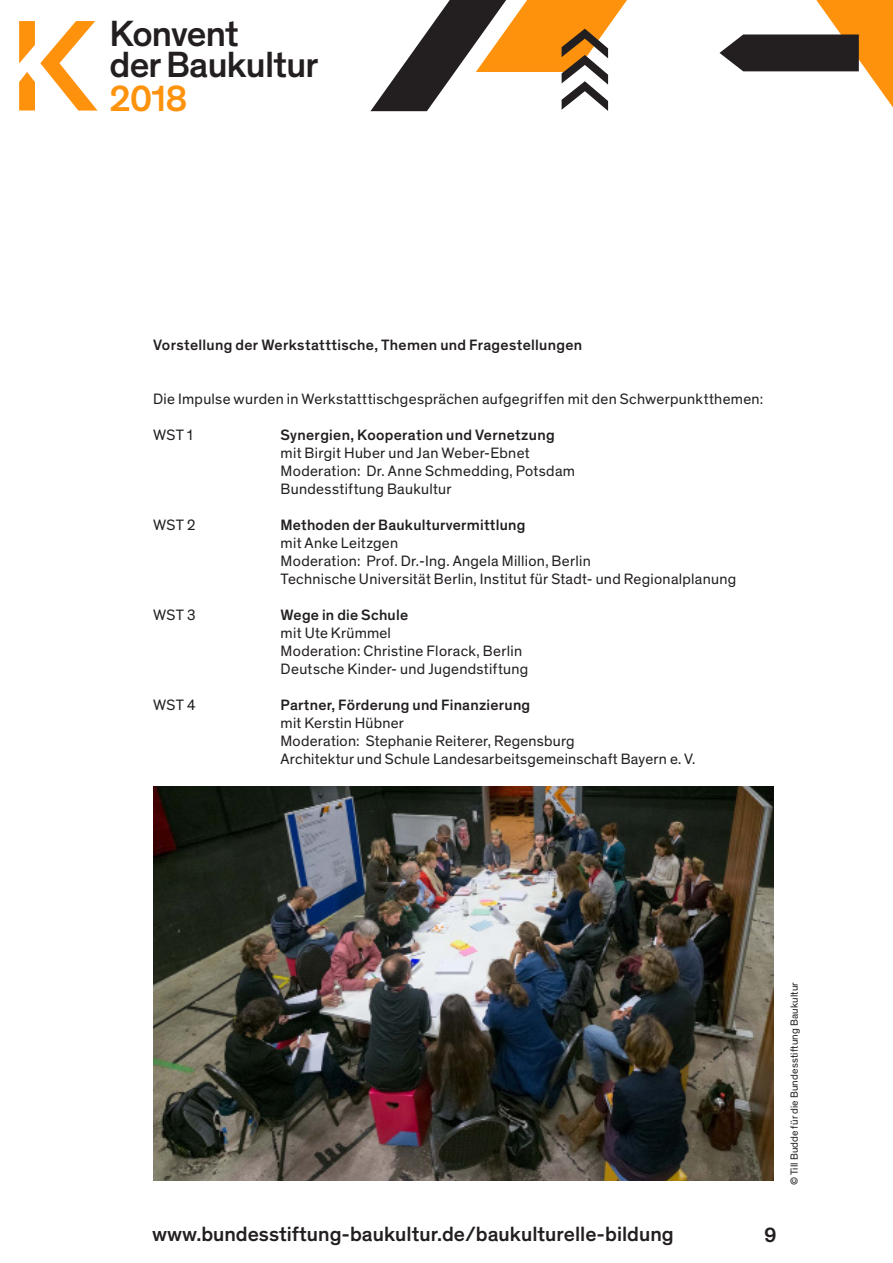
<style>
.page{position:relative;width:893px;height:1263px;background:#fff}
.page>*{position:absolute;margin:0;border:0;box-sizing:border-box;transform-origin:0 0}
.t1{font:500 37.05px/30.6px "Theinhardt";letter-spacing:-.02em;color:#231f20}
.t2{font:500 37.05px "Theinhardt";color:#ff920d}
.t3{font:500 21px "Theinhardt";color:#231f20}
.Programmablauf{font:15.3px "Theinhardt";letter-spacing:.02em;color:#231f20}
.Fließtext{font:15.3px "Theinhardt";letter-spacing:.015em;color:#231f20}
.Programmablauf-2{font:500 15.3px "Theinhardt";letter-spacing:.02em;color:#231f20}
.Fließtext-2{font:500 15.3px "Theinhardt";letter-spacing:.015em;color:#231f20}
.t4{font:10.5px "Theinhardt";letter-spacing:.015em;color:#231f20}
</style>
<div class="page">
<svg style="left:19px;top:21px;width:79px;height:90px"></svg>
<svg style="left:370px;top:0;width:523px;height:111px"></svg>
<img style="left:153px;top:787px;width:620px;height:393px">
<h1 class="t1" style="left:109px;top:19px;width:211px">Konvent<br>der Baukultur</h1>
<h1 class="t2" style="left:109px;top:76px;width:80px">2018</h1>
<p class="Programmablauf-2" style="left:153px;top:335px;width:431px">Vorstellung der Werkstatttische, Themen und Fragestellungen</p>
<p class="Programmablauf" style="left:153px;top:390px;width:612px">Die Impulse wurden in Werkstatttischgesprächen aufgegriffen mit den Schwerpunktthemen:</p>
<p class="Programmablauf" style="left:153px;top:426px;width:41px">WST 1</p>
<p class="Programmablauf-2" style="left:281px;top:425px;width:276px">Synergien, Kooperation und Vernetzung</p>
<p class="Programmablauf" style="left:281px;top:444px;width:250px">mit Birgit Huber und Jan Weber-Ebnet</p>
<p class="Programmablauf" style="left:281px;top:462px;width:296px">Moderation: Dr. Anne Schmedding, Potsdam</p>
<p class="Programmablauf" style="left:281px;top:480px;width:173px">Bundesstiftung Baukultur</p>
<p class="Programmablauf" style="left:153px;top:516px;width:44px">WST 2</p>
<p class="Programmablauf-2" style="left:281px;top:515px;width:246px">Methoden der Baukulturvermittlung</p>
<p class="Programmablauf" style="left:281px;top:534px;width:119px">mit Anke Leitzgen</p>
<p class="Programmablauf" style="left:281px;top:552px;width:312px">Moderation: Prof. Dr.-Ing. Angela Million, Berlin</p>
<p class="Programmablauf" style="left:281px;top:570px;width:457px">Technische Universität Berlin, Institut für Stadt- und Regionalplanung</p>
<p class="Programmablauf" style="left:153px;top:606px;width:44px">WST 3</p>
<p class="Programmablauf-2" style="left:281px;top:605px;width:129px">Wege in die Schule</p>
<p class="Fließtext" style="left:281px;top:624px;width:112px">mit Ute Krümmel</p>
<p class="Fließtext" style="left:281px;top:642px;width:243px">Moderation: Christine Florack, Berlin</p>
<p class="Fließtext" style="left:281px;top:660px;width:249px">Deutsche Kinder- und Jugendstiftung</p>
<p class="Fließtext" style="left:153px;top:696px;width:44px">WST 4</p>
<p class="Fließtext-2" style="left:281px;top:695px;width:251px">Partner, Förderung und Finanzierung</p>
<p class="Fließtext" style="left:281px;top:714px;width:125px">mit Kerstin Hübner</p>
<p class="Fließtext" style="left:281px;top:732px;width:296px">Moderation: Stephanie Reiterer, Regensburg</p>
<p class="Fließtext" style="left:281px;top:750px;width:416px">Architektur und Schule Landesarbeitsgemeinschaft Bayern e. V.</p>
<p class="t4" style="left:788px;top:1185px;width:205px;rotate:-90deg">© Till Budde für die Bundesstiftung Baukultur</p>
<h2 class="t3" style="left:152px;top:1221px;width:523px">www.bundesstiftung-baukultur.de/baukulturelle-bildung</h2>
<h2 class="t3" style="left:764px;top:1222px;width:14px">9</h2>
</div>
